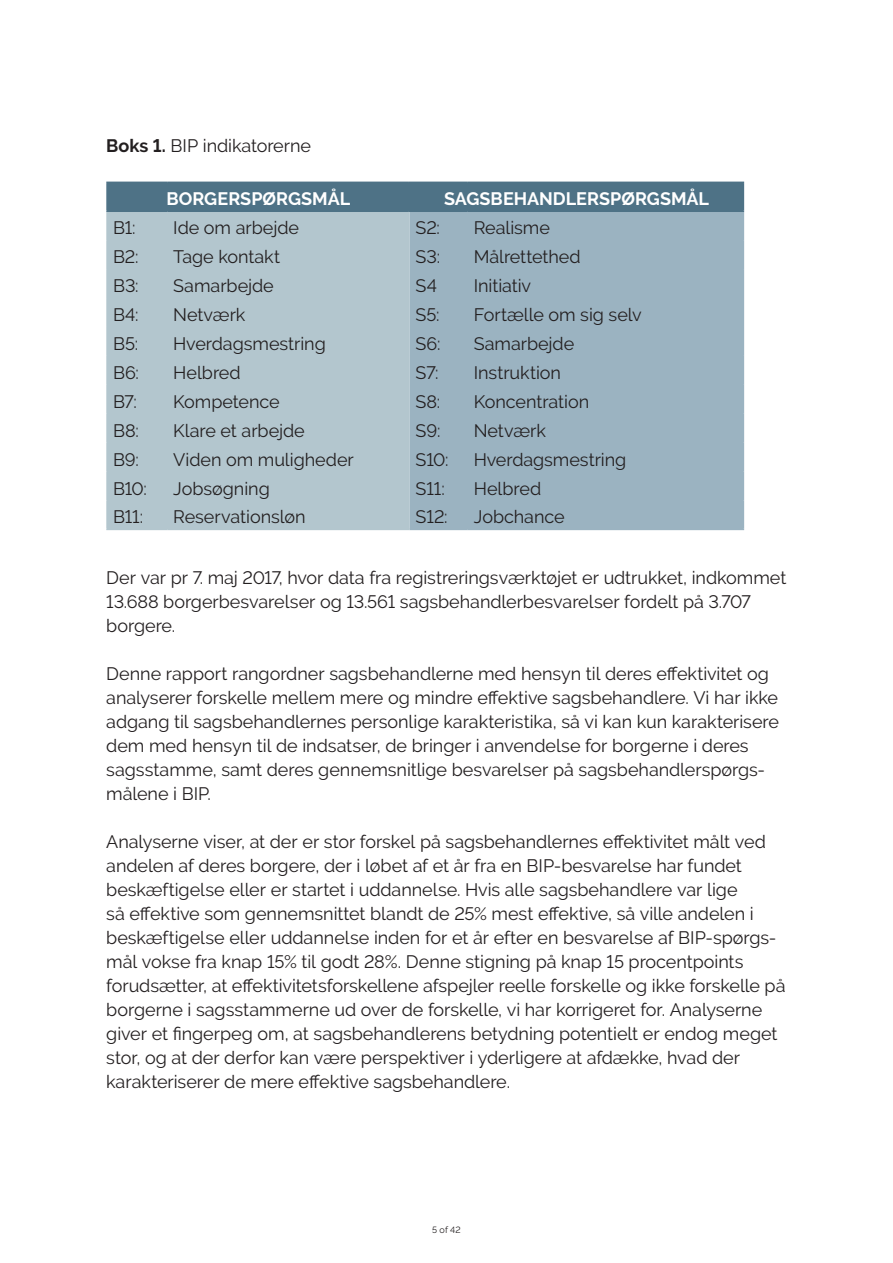
<style>
.page{position:relative;width:893px;height:1263px;background:#fff}
.page>*{position:absolute;margin:0;border:0;box-sizing:border-box;transform-origin:0 0}
.t1{font:18px/24px "Raleway";letter-spacing:-.005em;color:#231f20}
.t2{font:700 18px "Raleway";color:#fff}
.t3{font:9px "Raleway";color:#231f20}
.s1{font-weight:700}
</style>
<div class="page">
<hr style="left:106px;top:182px;width:61px;height:1px;background:#4e7286">
<hr style="left:106px;top:183px;width:2px;height:27px;background:#4e7286">
<hr style="left:106px;top:210px;width:61px;height:2px;background:#4e7286">
<hr style="left:410px;top:529px;width:58px;height:1px;background:#9bb3c1">
<hr style="left:468px;top:529px;width:276px;height:1px;background:#9bb3c1">
<svg style="left:108px;top:182px;width:636px;height:347px;background:#9fb5c1"></svg>
<hr style="left:409px;top:210px;width:59px;height:2px;background:#4e7286">
<hr style="left:468px;top:210px;width:276px;height:2px;background:#4e7286">
<hr style="left:106px;top:212px;width:2px;height:28px;background:#b3c6ce">
<hr style="left:106px;top:240px;width:2px;height:29px;background:#b3c6ce">
<hr style="left:106px;top:269px;width:2px;height:29px;background:#b3c6ce">
<hr style="left:106px;top:298px;width:2px;height:29px;background:#b3c6ce">
<hr style="left:106px;top:327px;width:2px;height:29px;background:#b3c6ce">
<hr style="left:106px;top:356px;width:2px;height:29px;background:#b3c6ce">
<hr style="left:106px;top:385px;width:2px;height:29px;background:#b3c6ce">
<hr style="left:106px;top:414px;width:2px;height:29px;background:#b3c6ce">
<hr style="left:106px;top:443px;width:2px;height:29px;background:#b3c6ce">
<hr style="left:106px;top:472px;width:2px;height:28px;background:#b3c6ce">
<hr style="left:106px;top:500px;width:2px;height:29px;background:#b3c6ce">
<hr style="left:106px;top:529px;width:61px;height:1px;background:#b3c6ce">
<hr style="left:167px;top:529px;width:243px;height:1px;background:#b3c6ce">
<p class="t1" style="left:106px;top:133px;width:206px"><span class="s1">Boks 1.</span> BIP indikatorerne</p>
<p class="t2" style="left:166px;top:189px;width:185px">BORGERSPØRGSMÅL</p>
<p class="t2" style="left:444px;top:189px;width:266px">SAGSBEHANDLERSPØRGSMÅL</p>
<p class="t1" style="left:113px;top:216px;width:24px">B1:</p>
<p class="t1" style="left:173px;top:216px;width:127px">Ide om arbejde</p>
<p class="t1" style="left:416px;top:216px;width:26px">S2:</p>
<p class="t1" style="left:474px;top:216px;width:78px">Realisme</p>
<p class="t1" style="left:113px;top:245px;width:27px">B2:</p>
<p class="t1" style="left:173px;top:245px;width:108px">Tage kontakt</p>
<p class="t1" style="left:416px;top:245px;width:26px">S3:</p>
<p class="t1" style="left:474px;top:245px;width:108px">Målrettethed</p>
<p class="t1" style="left:113px;top:274px;width:27px">B3:</p>
<p class="t1" style="left:173px;top:274px;width:102px">Samarbejde</p>
<p class="t1" style="left:416px;top:274px;width:23px">S4</p>
<p class="t1" style="left:474px;top:274px;width:59px">Initiativ</p>
<p class="t1" style="left:113px;top:303px;width:27px">B4:</p>
<p class="t1" style="left:173px;top:303px;width:74px">Netværk</p>
<p class="t1" style="left:416px;top:303px;width:25px">S5:</p>
<p class="t1" style="left:474px;top:303px;width:169px">Fortælle om sig selv</p>
<p class="t1" style="left:113px;top:331px;width:27px">B5:</p>
<p class="t1" style="left:173px;top:331px;width:154px">Hverdagsmestring</p>
<p class="t1" style="left:416px;top:331px;width:26px">S6:</p>
<p class="t1" style="left:474px;top:331px;width:102px">Samarbejde</p>
<p class="t1" style="left:113px;top:360px;width:27px">B6:</p>
<p class="t1" style="left:173px;top:360px;width:69px">Helbred</p>
<p class="t1" style="left:416px;top:360px;width:24px">S7:</p>
<p class="t1" style="left:474px;top:360px;width:89px">Instruktion</p>
<p class="t1" style="left:113px;top:389px;width:25px">B7:</p>
<p class="t1" style="left:173px;top:389px;width:108px">Kompetence</p>
<p class="t1" style="left:416px;top:389px;width:26px">S8:</p>
<p class="t1" style="left:474px;top:389px;width:117px">Koncentration</p>
<p class="t1" style="left:113px;top:418px;width:27px">B8:</p>
<p class="t1" style="left:173px;top:418px;width:133px">Klare et arbejde</p>
<p class="t1" style="left:416px;top:418px;width:26px">S9:</p>
<p class="t1" style="left:474px;top:418px;width:74px">Netværk</p>
<p class="t1" style="left:113px;top:447px;width:27px">B9:</p>
<p class="t1" style="left:173px;top:447px;width:182px">Viden om muligheder</p>
<p class="t1" style="left:416px;top:447px;width:34px">S10:</p>
<p class="t1" style="left:474px;top:447px;width:154px">Hverdagsmestring</p>
<p class="t1" style="left:113px;top:476px;width:35px">B10:</p>
<p class="t1" style="left:173px;top:476px;width:98px">Jobsøgning</p>
<p class="t1" style="left:416px;top:476px;width:31px">S11:</p>
<p class="t1" style="left:474px;top:476px;width:69px">Helbred</p>
<p class="t1" style="left:113px;top:505px;width:32px">B11:</p>
<p class="t1" style="left:173px;top:505px;width:134px">Reservationsløn</p>
<p class="t1" style="left:416px;top:505px;width:33px">S12:</p>
<p class="t1" style="left:474px;top:505px;width:93px">Jobchance</p>
<p class="t1" style="left:106px;top:565px;width:681px">Der var pr 7. maj 2017, hvor data fra registreringsværktøjet er udtrukket, indkommet<br>13.688 borgerbesvarelser og 13.561 sagsbehandlerbesvarelser fordelt på 3.707 borgere.</p>
<p class="t1" style="left:106px;top:661px;width:674px">Denne rapport rangordner sagsbehandlerne med hensyn til deres effektivitet og analyserer forskelle mellem mere og mindre effektive sagsbehandlere. Vi har ikke adgang til sagsbehandlernes personlige karakteristika, så vi kan kun karakterisere dem med hensyn til de indsatser, de bringer i anvendelse for borgerne i deres sagsstamme, samt deres gennemsnitlige besvarelser på sagsbehandlerspørgs&shy;målene i BIP.</p>
<p class="t1" style="left:106px;top:829px;width:681px">Analyserne viser, at der er stor forskel på sagsbehandlernes effektivitet målt ved andelen af deres borgere, der i løbet af et år fra en BIP-besvarelse har fundet beskæftigelse eller er startet i uddannelse. Hvis alle sagsbehandlere var lige<br>så effektive som gennemsnittet blandt de 25% mest effektive, så ville andelen i beskæftigelse eller uddannelse inden for et år efter en besvarelse af BIP-spørgs&shy;mål vokse fra knap 15% til godt 28%. Denne stigning på knap 15 procentpoints forudsætter, at effektivitetsforskellene afspejler reelle forskelle og ikke forskelle på borgerne i sagsstammerne ud over de forskelle, vi har korrigeret for. Analyserne giver et fingerpeg om, at sagsbehandlerens betydning potentielt er endog meget stor, og at der derfor kan være perspektiver i yderligere at afdække, hvad der karakteriserer de mere effektive sagsbehandlere.</p>
<p class="t3" style="left:432px;top:1225px;width:30px">5 of 42</p>
</div>
